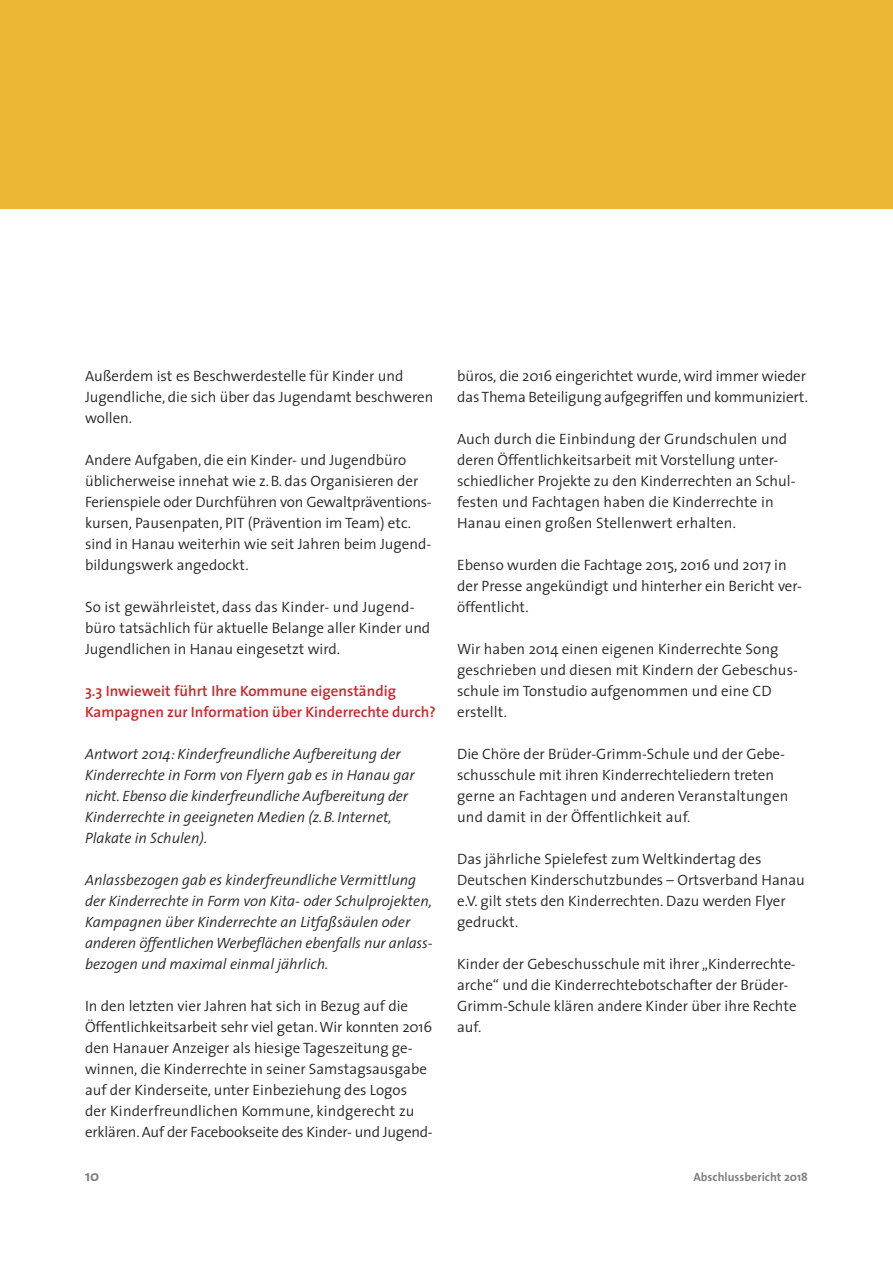
<style>
.page{position:relative;width:893px;height:1263px;background:#fff}
.page>*{position:absolute;margin:0;border:0;box-sizing:border-box;transform-origin:0 0}
.t1{font:300 15px/21px "The Sans";color:#272526}
.t2{font:italic 300 15px/21px "The Sans";color:#272526}
.t3{font:600 15px/21px "The Sans";color:#cb262a}
.t4{font:700 15px "The Sans";color:#7e8083}
.t5{font:700 12px "The Sans";color:#7e8083}
</style>
<div class="page">
<div style="left:0;top:0;width:893px;height:208px;background:#ebb734"></div>
<p class="t1" style="left:85px;top:367px;width:350px">Außerdem ist es Beschwerdestelle für Kinder und<br>Jugendliche, die sich über das Jugendamt beschweren wollen.</p>
<p class="t1" style="left:85px;top:451px;width:348px">Andere Aufgaben, die ein Kinder- und Jugendbüro üblicherweise innehat wie z.B. das Organisieren der Ferienspiele oder Durchführen von Gewaltpräventions&shy;kursen, Pausenpaten, PIT (Prävention im Team) etc. sind in Hanau weiterhin wie seit Jahren beim Jugend&shy;bildungswerk angedockt.</p>
<p class="t1" style="left:85px;top:598px;width:347px">So ist gewährleistet, dass das Kinder- und Jugend&shy;büro tatsächlich für aktuelle Belange aller Kinder und<br>Jugendlichen in Hanau eingesetzt wird.</p>
<p class="t3" style="left:85px;top:682px;width:352px">3.3 Inwieweit führt Ihre Kommune eigenständig<br>Kampagnen zur Information über Kinderrechte durch?</p>
<p class="t2" style="left:85px;top:745px;width:331px">Antwort 2014: Kinderfreundliche Aufbereitung der Kinderrechte in Form von Flyern gab es in Hanau gar nicht. Ebenso die kinderfreundliche Aufbereitung der Kinderrechte in geeigneten Medien (z.B. Internet, Plakate in Schulen).</p>
<p class="t2" style="left:85px;top:871px;width:349px">Anlassbezogen gab es kinderfreundliche Vermittlung der Kinderrechte in Form von Kita- oder Schulprojekten, Kampagnen über Kinderrechte an Litfaßsäulen oder anderen öffentlichen Werbeflächen ebenfalls nur anlass&shy;bezogen und maximal einmal jährlich.</p>
<p class="t1" style="left:85px;top:997px;width:349px">In den letzten vier Jahren hat sich in Bezug auf die Öffentlichkeitsarbeit sehr viel getan.Wir konnten 2016 den Hanauer Anzeiger als hiesige Tageszeitung ge&shy;winnen, die Kinderrechte in seiner Samstagsausgabe auf der Kinderseite, unter Einbeziehung des Logos<br>der Kinderfreundlichen Kommune, kindgerecht zu erklären. Auf der Facebookseite des Kinder- und Jugend-</p>
<p class="t1" style="left:457px;top:367px;width:352px">büros, die 2016 eingerichtet wurde, wird immer wieder das Thema Beteiligung aufgegriffen und kommuniziert.</p>
<p class="t1" style="left:457px;top:430px;width:340px">Auch durch die Einbindung der Grundschulen und deren Öffentlichkeitsarbeit mit Vorstellung unter&shy;schiedlicher Projekte zu den Kinderrechten an Schul&shy;festen und Fachtagen haben die Kinderrechte in Hanau einen großen Stellenwert erhalten.</p>
<p class="t1" style="left:457px;top:556px;width:347px">Ebenso wurden die Fachtage 2015, 2016 und 2017 in der Presse angekündigt und hinterher ein Bericht ver&shy;öffentlicht.</p>
<p class="t1" style="left:457px;top:640px;width:342px">Wir haben 2014 einen eigenen Kinderrechte Song geschrieben und diesen mit Kindern der Gebeschus&shy;schule im Tonstudio aufgenommen und eine CD erstellt.</p>
<p class="t1" style="left:457px;top:745px;width:333px">Die Chöre der Brüder-Grimm-Schule und der Gebe&shy;schusschule mit ihren Kinderrechteliedern treten gerne an Fachtagen und anderen Veranstaltungen und damit in der Öffentlichkeit auf.</p>
<p class="t1" style="left:457px;top:850px;width:349px">Das jährliche Spielefest zum Weltkindertag des Deutschen Kinderschutzbundes – Ortsverband Hanau e.V. gilt stets den Kinderrechten. Dazu werden Flyer gedruckt.</p>
<p class="t1" style="left:457px;top:955px;width:341px">Kinder der Gebeschusschule mit ihrer „Kinderrechte&shy;arche“ und die Kinderrechtebotschafter der Brüder-Grimm-Schule klären andere Kinder über ihre Rechte auf.</p>
<p class="t4" style="left:85px;top:1170px;width:16px">10</p>
<p class="t5" style="left:693px;top:1172px;width:116px">Abschlussbericht 2018</p>
</div>
